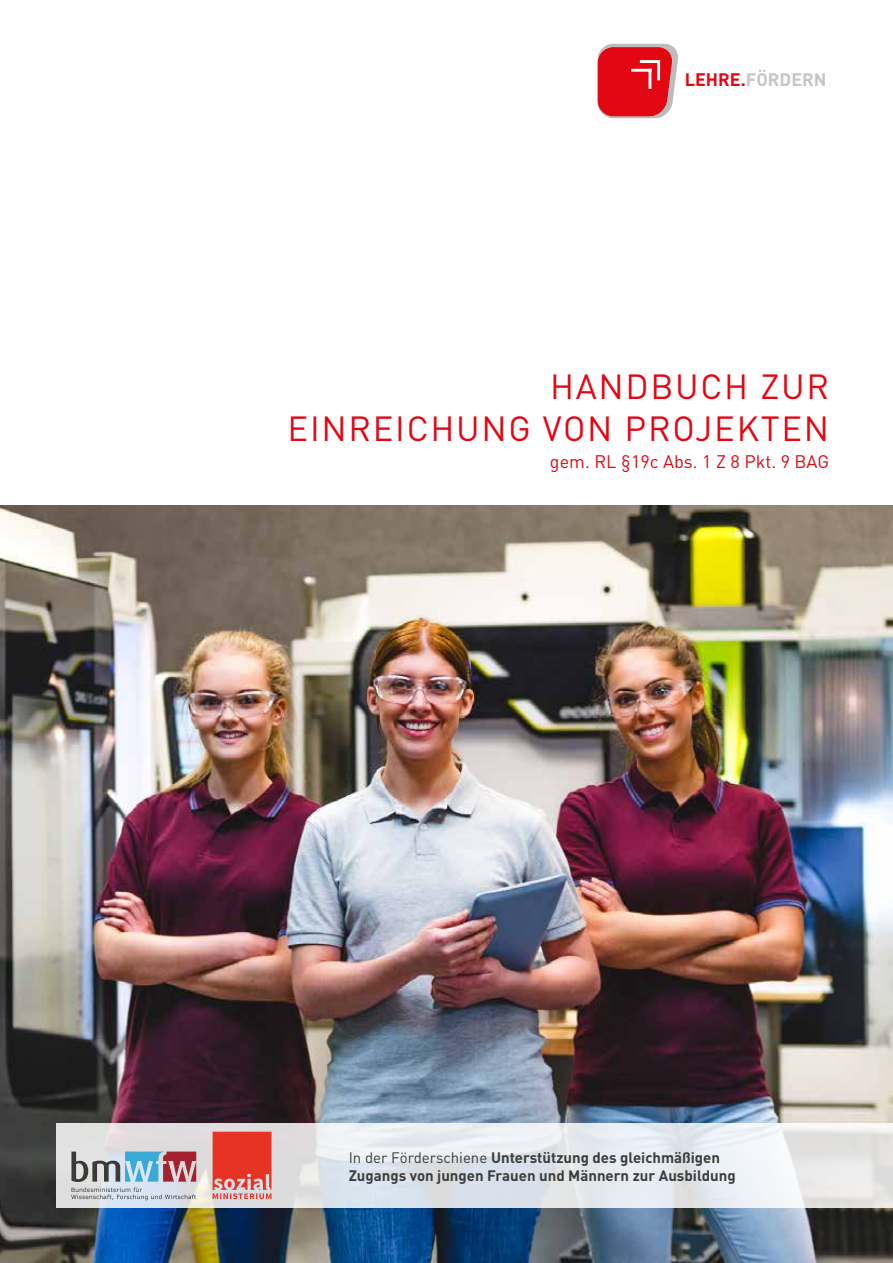
<style>
.page{position:relative;width:893px;height:1263px;background:#fff}
.page>*{position:absolute;margin:0;border:0;box-sizing:border-box;transform-origin:0 0}
.t1{font:34.5px/42px "DIN";letter-spacing:.05em;color:#e30613;text-align:right}
.t2{font:18px "DIN";color:#e30613}
.t3{font:700 17.85px "DIN";color:#c6c6c6}
.t4{font:700 15px/18px "DIN";color:#3c3c3b}
.s1{color:#e30613}
.s2{font-weight:400}
</style>
<div class="page">
<img style="left:0;top:505px;width:893px;height:758px">
<svg style="left:56px;top:1123px;width:837px;height:84px;background:#e4e7ea"></svg>
<svg style="left:598px;top:44px;width:80px;height:74px;background:#df323c"></svg>
<hr style="left:633px;top:69px;width:17px;height:3px;background:#fff">
<hr style="left:648px;top:70px;width:3px;height:18px;background:#fff">
<hr style="left:641px;top:60px;width:18px;height:3px;background:#fff">
<hr style="left:657px;top:62px;width:3px;height:17px;background:#fff">
<svg style="left:71px;top:1151px;width:125px;height:49px;background:#acafba"></svg>
<svg style="left:213px;top:1132px;width:58px;height:67px;background:#e35348"></svg>
<p class="t3" style="left:685px;top:68px;width:143px"><span class="s1">LEHRE.</span>FÖRDERN</p>
<h1 class="t1" style="left:288px;top:365px;width:543px">HANDBUCH ZUR<br>EINREICHUNG VON PROJEKTEN</h1>
<p class="t2" style="left:550px;top:450px;width:281px">gem. RL §19c Abs. 1 Z 8 Pkt. 9 BAG</p>
<p class="t4" style="left:349px;top:1148px;width:389px"><span class="s2">In der Förderschiene</span> Unterstützung des gleichmäßigen<br>Zugangs von jungen Frauen und Männern zur Ausbildung</p>
</div>
